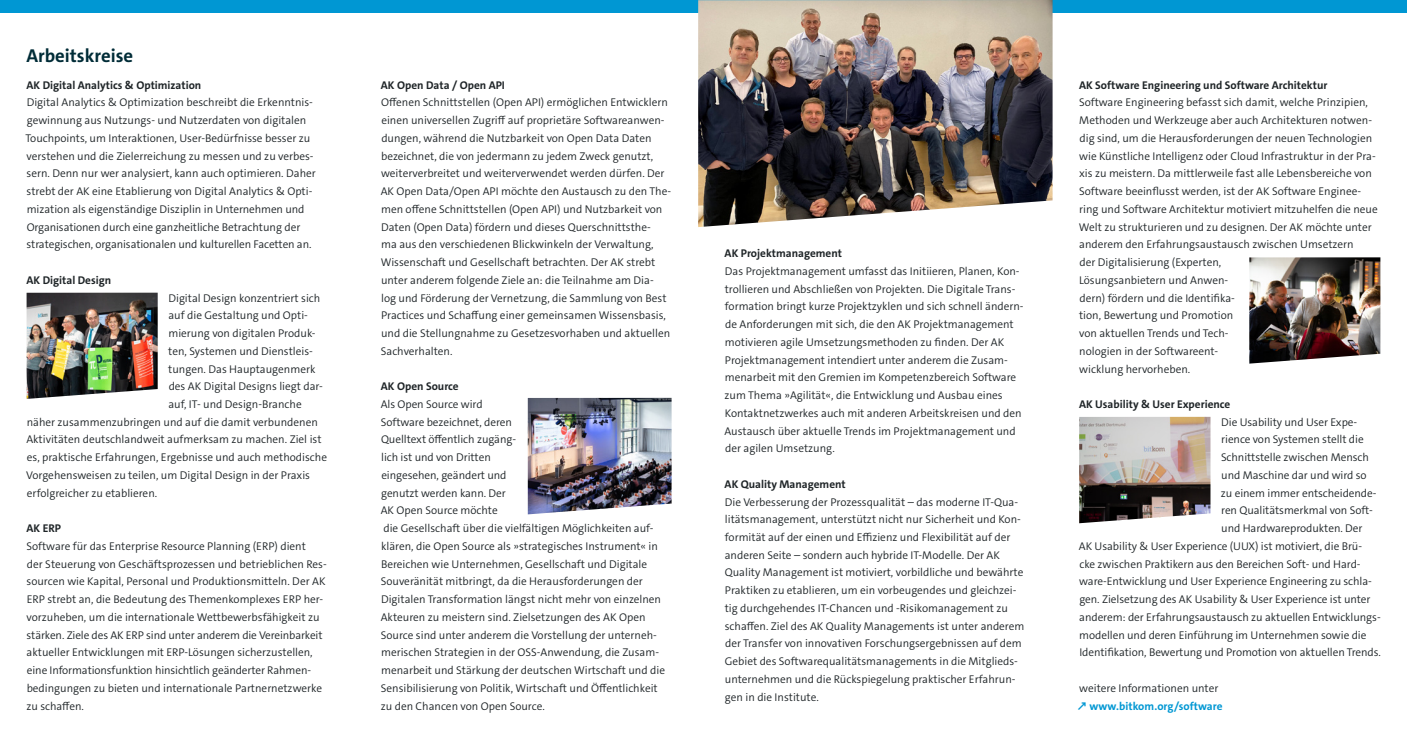
<style>
.page{position:relative;width:1407px;height:745px;background:#fff}
.page>*{position:absolute;margin:0;border:0;box-sizing:border-box;transform-origin:0 0}
.Seiten-Überschrift{font:700 18.75px "The Sans C4 s";color:#002c37}
.Fließtext{font:300 11.25px/17.8px "The Sans C4 s";color:#1e2427}
.Fließtext-2{font:700 11.25px "The Sans C4 s";color:#1e2427}
.Fließtext-3{font:700 11.25px "The Sans C4 s";letter-spacing:.005em;color:#0097d3}
</style>
<div class="page">
<div style="left:0;top:0;width:1407px;height:12px;background:#0097d3"></div>
<img style="left:27px;top:292px;width:131px;height:106px">
<img style="left:528px;top:397px;width:143px;height:117px">
<img style="left:1249px;top:257px;width:131px;height:106px">
<img style="left:1079px;top:416px;width:131px;height:107px">
<img style="left:698px;top:0;width:354px;height:227px">
<h3 class="Seiten-Überschrift" style="left:26px;top:44px;width:108px">Arbeitskreise</h3>
<p class="Fließtext-2" style="left:26px;top:78px;width:176px">AK Digital Analytics &amp; Optimization</p>
<p class="Fließtext" style="left:26px;top:94px;width:292px">Digital Analytics &amp; Optimization beschreibt die Erkenntnis&shy;gewinnung aus Nutzungs- und Nutzerdaten von digitalen Touchpoints, um Interaktionen, User-Bedürfnisse besser zu verstehen und die Zielerreichung zu messen und zu verbes&shy;sern. Denn nur wer analysiert, kann auch optimieren. Daher strebt der AK eine Etablierung von Digital Analytics &amp; Opti&shy;mization als eigenständige Disziplin in Unternehmen und Organisationen durch eine ganzheitliche Betrachtung der strategischen, organisationalen und kulturellen Facetten an.</p>
<p class="Fließtext-2" style="left:26px;top:272px;width:86px">AK Digital Design</p>
<p class="Fließtext" style="left:168px;top:289px;width:153px">Digital Design konzentriert sich</p>
<p class="Fließtext" style="left:168px;top:306px;width:141px">auf die Gestaltung und Opti-</p>
<p class="Fließtext" style="left:168px;top:324px;width:148px">mierung von digitalen Produk-</p>
<p class="Fließtext" style="left:168px;top:342px;width:146px">ten, Systemen und Dienstleis-</p>
<p class="Fließtext" style="left:168px;top:359px;width:149px">tungen. Das Hauptaugenmerk</p>
<p class="Fließtext" style="left:169px;top:377px;width:156px">des AK Digital Designs liegt dar-</p>
<p class="Fließtext" style="left:168px;top:395px;width:135px">auf, IT- und Design-Branche</p>
<p class="Fließtext" style="left:27px;top:413px;width:293px">näher zusammenzubringen und auf die damit verbundenen</p>
<p class="Fließtext" style="left:26px;top:430px;width:297px">Aktivitäten deutschlandweit aufmerksam zu machen. Ziel ist</p>
<p class="Fließtext" style="left:27px;top:448px;width:302px">es, praktische Erfahrungen, Ergebnisse und auch methodische</p>
<p class="Fließtext" style="left:26px;top:466px;width:285px">Vorgehensweisen zu teilen, um Digital Design in der Praxis</p>
<p class="Fließtext" style="left:27px;top:483px;width:132px">erfolgreicher zu etablieren.</p>
<p class="Fließtext-2" style="left:26px;top:520px;width:36px">AK ERP</p>
<p class="Fließtext" style="left:26px;top:537px;width:301px">Software für das Enterprise Resource Planning (ERP) dient<br>der Steuerung von Geschäftsprozessen und betrieblichen Res&shy;sourcen wie Kapital, Personal und Produktionsmitteln. Der AK ERP strebt an, die Bedeutung des Themenkomplexes ERP her&shy;vorzuheben, um die internationale Wettbewerbsfähigkeit zu stärken. Ziele des AK ERP sind unter anderem die Vereinbarkeit aktueller Entwicklungen mit ERP-Lösungen sicherzustellen, eine Informationsfunktion hinsichtlich geänderter Rahmen&shy;bedingungen zu bieten und internationale Partnernetzwerke zu schaffen.</p>
<p class="Fließtext-2" style="left:381px;top:78px;width:126px">AK Open Data / Open API</p>
<p class="Fließtext" style="left:381px;top:94px;width:292px">Offenen Schnittstellen (Open API) ermöglichen Entwicklern einen universellen Zugriff auf proprietäre Softwareanwen&shy;dungen, während die Nutzbarkeit von Open Data Daten bezeichnet, die von jedermann zu jedem Zweck genutzt, weiterverbreitet und weiterverwendet werden dürfen. Der AK Open Data/Open API möchte den Austausch zu den The&shy;men offene Schnittstellen (Open API) und Nutzbarkeit von Daten (Open Data) fördern und dieses Querschnittsthe-<br>ma aus den verschiedenen Blickwinkeln der Verwaltung, Wissenschaft und Gesellschaft betrachten. Der AK strebt unter anderem folgende Ziele an: die Teilnahme am Dia&shy;log und Förderung der Vernetzung, die Sammlung von Best Practices und Schaffung einer gemeinsamen Wissensbasis, und die Stellungnahme zu Gesetzesvorhaben und aktuellen Sachverhalten.</p>
<p class="Fließtext-2" style="left:381px;top:379px;width:79px">AK Open Source</p>
<p class="Fließtext" style="left:381px;top:395px;width:286px">Als Open Source wird<br>Software bezeichnet, deren<br>Quelltext öffentlich zugäng-<br>lich ist und von Dritten<br>eingesehen, geändert und<br>genutzt werden kann. Der<br>AK Open Source möchte<br>die Gesellschaft über die vielfältigen Möglichkeiten auf&shy;klären, die Open Source als »strategisches Instrument« in Bereichen wie Unternehmen, Gesellschaft und Digitale Souveränität mitbringt, da die Herausforderungen der Digitalen Transformation längst nicht mehr von einzelnen Akteuren zu meistern sind. Zielsetzungen des AK Open Source sind unter anderem die Vorstellung der unterneh&shy;merischen Strategien in der OSS-Anwendung, die Zusam&shy;menarbeit und Stärkung der deutschen Wirtschaft und die Sensibilisierung von Politik, Wirtschaft und Öffentlichkeit zu den Chancen von Open Source.</p>
<p class="Fließtext-2" style="left:725px;top:246px;width:119px">AK Projektmanagement</p>
<p class="Fließtext" style="left:724px;top:262px;width:301px">Das Projektmanagement umfasst das Initiieren, Planen, Kon&shy;trollieren und Abschließen von Projekten. Die Digitale Trans&shy;formation bringt kurze Projektzyklen und sich schnell ändern&shy;de Anforderungen mit sich, die den AK Projektmanagement motivieren agile Umsetzungsmethoden zu finden. Der AK Projektmanagement intendiert unter anderem die Zusam&shy;menarbeit mit den Gremien im Kompetenzbereich Software zum Thema »Agilität«, die Entwicklung und Ausbau eines Kontaktnetzwerkes auch mit anderen Arbeitskreisen und den Austausch über aktuelle Trends im Projektmanagement und der agilen Umsetzung.</p>
<p class="Fließtext-2" style="left:725px;top:476px;width:123px">AK Quality Management</p>
<p class="Fließtext" style="left:725px;top:492px;width:301px">Die Verbesserung der Prozessqualität – das moderne IT-Qua&shy;litätsmanagement, unterstützt nicht nur Sicherheit und Kon&shy;formität auf der einen und Effizienz und Flexibilität auf der anderen Seite – sondern auch hybride IT-Modelle. Der AK Quality Management ist motiviert, vorbildliche und bewährte Praktiken zu etablieren, um ein vorbeugendes und gleichzei&shy;tig durchgehendes IT-Chancen und -Risikomanagement zu schaffen. Ziel des AK Quality Managements ist unter anderem der Transfer von innovativen Forschungsergebnissen auf dem Gebiet des Softwarequalitätsmanagements in die Mitglieds&shy;unternehmen und die Rückspiegelung praktischer Erfahrun&shy;gen in die Institute.</p>
<p class="Fließtext-2" style="left:1079px;top:78px;width:250px">AK Software Engineering und Software Architektur</p>
<p class="Fließtext" style="left:1079px;top:94px;width:300px">Software Engineering befasst sich damit, welche Prinzipien, Methoden und Werkzeuge aber auch Architekturen notwen&shy;dig sind, um die Herausforderungen der neuen Technologien wie Künstliche Intelligenz oder Cloud Infrastruktur in der Pra&shy;xis zu meistern. Da mittlerweile fast alle Lebensbereiche von Software beeinflusst werden, ist der AK Software Enginee&shy;ring und Software Architektur motiviert mitzuhelfen die neue Welt zu strukturieren und zu designen. Der AK möchte unter anderem den Erfahrungsaustausch zwischen Umsetzern<br>der Digitalisierung (Experten,<br>Lösungsanbietern und Anwen-<br>dern) fördern und die Identifika-<br>tion, Bewertung und Promotion<br>von aktuellen Trends und Tech-<br>nologien in der Softwareent-<br>wicklung hervorheben.</p>
<p class="Fließtext-2" style="left:1079px;top:396px;width:153px">AK Usability &amp; User Experience</p>
<p class="Fließtext" style="left:1221px;top:413px;width:137px">Die Usability und User Expe-</p>
<p class="Fließtext" style="left:1221px;top:430px;width:144px">rience von Systemen stellt die</p>
<p class="Fließtext" style="left:1221px;top:448px;width:149px">Schnittstelle zwischen Mensch</p>
<p class="Fließtext" style="left:1221px;top:466px;width:147px">und Maschine dar und wird so</p>
<p class="Fließtext" style="left:1221px;top:483px;width:157px">zu einem immer entscheidende-</p>
<p class="Fließtext" style="left:1221px;top:501px;width:153px">ren Qualitätsmerkmal von Soft-</p>
<p class="Fließtext" style="left:1221px;top:519px;width:143px">und Hardwareprodukten. Der</p>
<p class="Fließtext" style="left:1079px;top:537px;width:285px">AK Usability &amp; User Experience (UUX) ist motiviert, die Brü-</p>
<p class="Fließtext" style="left:1079px;top:554px;width:282px">cke zwischen Praktikern aus den Bereichen Soft- und Hard-</p>
<p class="Fließtext" style="left:1079px;top:572px;width:294px">ware-Entwicklung und User Experience Engineering zu schla-</p>
<p class="Fließtext" style="left:1079px;top:590px;width:293px">gen. Zielsetzung des AK Usability &amp; User Experience ist unter</p>
<p class="Fließtext" style="left:1079px;top:607px;width:303px">anderem: der Erfahrungsaustausch zu aktuellen Entwicklungs-</p>
<p class="Fließtext" style="left:1079px;top:625px;width:289px">modellen und deren Einführung im Unternehmen sowie die</p>
<p class="Fließtext" style="left:1079px;top:643px;width:303px">Identifikation, Bewertung und Promotion von aktuellen Trends.</p>
<p class="Fließtext" style="left:1079px;top:678px;width:141px">weitere Informationen unter</p>
<p class="Fließtext-3" style="left:1077px;top:698px;width:147px">↗ www.bitkom.org/software</p>
</div>
